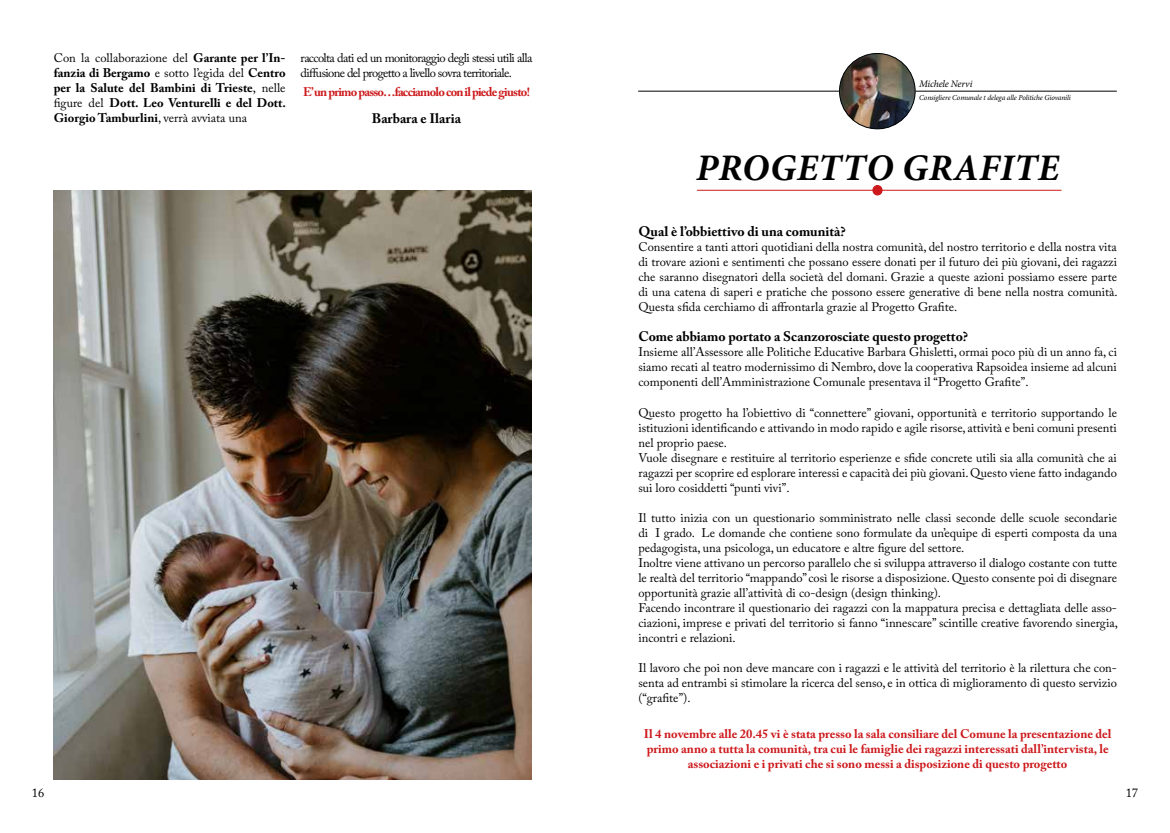
<style>
.page{position:relative;width:1170px;height:833px;background:#fff}
.page>*{position:absolute;margin:0;border:0;box-sizing:border-box;transform-origin:0 0}
.t1{font:italic 700 37.5px "Minion Pro";letter-spacing:.01em;color:#000}
.t2{font:700 13.75px "Adobe Caslon Pro";color:#000}
.t3{font:700 13.75px "Adobe Caslon Pro";color:#020203}
.t4{font:12.5px/15px "Adobe Caslon Pro";color:#000;text-align:justify}
.t5{font:700 12.5px/15px "Adobe Caslon Pro";color:#cd191c;text-align:center}
.t6{font:700 12.5px/15px "Adobe Caslon Pro";color:#000;text-align:justify}
.t7{font:12.5px/15px "Adobe Caslon Pro";letter-spacing:-.05em;color:#000}
.t8{font:700 12.5px "Adobe Caslon Pro";letter-spacing:-.06em;color:#cd191c}
.t9{font:italic 10px "Minion Pro";letter-spacing:-.015em;color:#000}
.t10{font:italic 7.5px "Minion Pro";letter-spacing:-.02em;color:#000}
.s1{font-weight:400}
</style>
<div class="page">
<img style="left:54px;top:190px;width:477px;height:589px">
<img style="left:839px;top:53px;width:76px;height:76px;border-radius:38px">
<div style="left:839px;top:53px;width:76px;height:76px;border:1px solid #000;border-radius:50%"></div>
<hr style="left:638px;top:91px;width:201px;height:1px;background:#000">
<hr style="left:915px;top:91px;width:201px;height:1px;background:#000">
<hr style="left:697px;top:190px;width:364px;height:1px;background:#cd191c">
<div style="left:873px;top:186px;width:8px;height:9px;background:#cd191c;border-radius:50%"></div>
<div style="left:872px;top:185px;width:10px;height:10px;border:1px solid #cd191c;border-radius:50%"></div>
<p class="t6" style="left:54px;top:51px;width:234px"><span class="s1">Con la collaborazione del</span> Garante per l’In&shy;fanzia di Bergamo <span class="s1">e sotto l’egida del</span> Centro per la Salute del Bambini di Trieste<span class="s1">, nelle figure del</span> Dott. Leo Venturelli e del Dott.<br>Giorgio Tamburlini<span class="s1">, verrà avviata una</span></p>
<p class="t7" style="left:300px;top:51px;width:233px">raccolta dati ed un monitoraggio degli stessi utili alla diffusione del progetto a livello sovra territoriale.</p>
<p class="t8" style="left:303px;top:84px;width:228px">E’un primo passo…facciamolo con il piede giusto!</p>
<p class="t3" style="left:372px;top:110px;width:91px">Barbara e Ilaria</p>
<p class="t9" style="left:919px;top:77px;width:55px">Michele Nervi</p>
<p class="t10" style="left:919px;top:92px;width:153px">Consigliere Comunale t delega alle Politiche Giovanili</p>
<h1 class="t1" style="left:696px;top:141px;width:364px">PROGETTO GRAFITE</h1>
<p class="t2" style="left:638px;top:224px;width:209px">Qual è l’obbiettivo di una comunità?</p>
<p class="t4" style="left:638px;top:240px;width:481px">Consentire a tanti attori quotidiani della nostra comunità, del nostro territorio e della nostra vita di trovare azioni e sentimenti che possano essere donati per il futuro dei più giovani, dei ragazzi che saranno disegnatori della società del domani. Grazie a queste azioni possiamo essere parte di una catena di saperi e pratiche che possono essere generative di bene nella nostra comunità.<br>Questa sfida cerchiamo di affrontarla grazie al Progetto Grafite.</p>
<p class="t2" style="left:638px;top:329px;width:331px">Come abbiamo portato a Scanzorosciate questo progetto?</p>
<p class="t4" style="left:638px;top:345px;width:480px">Insieme all’Assessore alle Politiche Educative Barbara Ghisletti, ormai poco più di un anno fa, ci siamo recati al teatro modernissimo di Nembro, dove la cooperativa Rapsoidea insieme ad alcuni componenti dell’Amministrazione Comunale presentava il “Progetto Grafite”.</p>
<p class="t4" style="left:638px;top:405px;width:480px;text-align:left">Questo progetto ha l’obiettivo di “connettere” giovani, opportunità e territorio supportando le istituzioni identificando e attivando in modo rapido e agile risorse, attività e beni comuni presenti nel proprio paese.<br>Vuole disegnare e restituire al territorio esperienze e sfide concrete utili sia alla comunità che ai ragazzi per scoprire ed esplorare interessi e capacità dei più giovani. Questo viene fatto indagando sui loro cosiddetti “punti vivi”.</p>
<p class="t4" style="left:638px;top:510px;width:481px;text-align:left">Il tutto inizia con un questionario somministrato nelle classi seconde delle scuole secondarie di I grado. Le domande che contiene sono formulate da un’equipe di esperti composta da una pedagogista, una psicologa, un educatore e altre figure del settore.<br>Inoltre viene attivano un percorso parallelo che si sviluppa attraverso il dialogo costante con tutte le realtà del territorio “mappando” così le risorse a disposizione. Questo consente poi di disegnare opportunità grazie all’attività di co-design (design thinking).<br>Facendo incontrare il questionario dei ragazzi con la mappatura precisa e dettagliata delle asso&shy;ciazioni, imprese e privati del territorio si fanno “innescare” scintille creative favorendo sinergia, incontri e relazioni.</p>
<p class="t4" style="left:638px;top:660px;width:480px">Il lavoro che poi non deve mancare con i ragazzi e le attività del territorio è la rilettura che con&shy;senta ad entrambi si stimolare la ricerca del senso, e in ottica di miglioramento di questo servizio (“grafite”).</p>
<p class="t5" style="left:643px;top:726px;width:469px">Il 4 novembre alle 20.45 vi è stata presso la sala consiliare del Comune la presentazione del primo anno a tutta la comunità, tra cui le famiglie dei ragazzi interessati dall’intervista, le associazioni e i privati che si sono messi a disposizione di questo progetto</p>
<p class="t4" style="left:32px;top:785px;width:14px">16</p>
<p class="t4" style="left:1125px;top:785px;width:14px">17</p>
</div>
